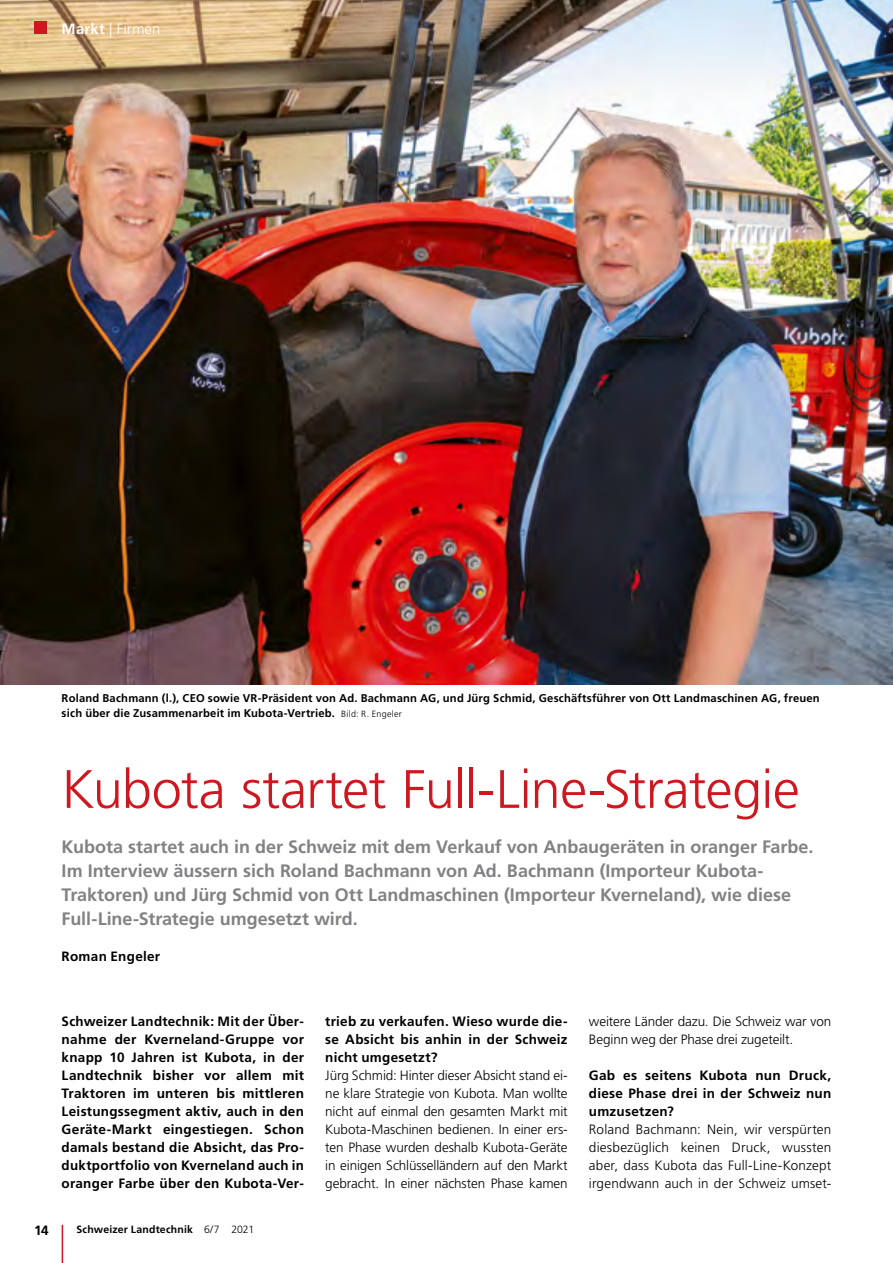
<style>
.page{position:relative;width:893px;height:1263px;background:#fff}
.page>*{position:absolute;margin:0;border:0;box-sizing:border-box;transform-origin:0 0}
.t1{font:300 54px "Frutiger LT Std";letter-spacing:-.015em;color:#ce171e}
.t2{font:700 18px/24px "Frutiger LT Std";letter-spacing:-.005em;color:#808285}
.t3{font:300 15px "Frutiger LT Std";letter-spacing:.005em;color:#fff}
.t4{font:700 13.5px/18px "Frutiger LT Std";letter-spacing:.02em;color:#000;text-align:justify}
.t5{font:300 13.5px/18px "Frutiger LT Std";letter-spacing:-.005em;color:#000;text-align:justify}
.t6{font:700 11.25px/15px "Frutiger LT Std";letter-spacing:.015em;color:#000}
.t7{font:700 10.5px "Frutiger LT Std";letter-spacing:.015em;color:#000}
.s1{font-weight:700}
.s2{font-weight:300;font-size:9px}
.s3{font-weight:300}
</style>
<div class="page">
<hr style="left:62px;top:1225px;width:1px;height:38px;background:#ce171e">
<img style="left:0;top:0;width:893px;height:684px">
<div style="left:34px;top:21px;width:13px;height:13px;background:#ce171e"></div>
<p class="t3" style="left:62px;top:20px;width:100px"><span class="s1">Markt</span> | Firmen</p>
<p class="t6" style="left:62px;top:691px;width:760px">Roland Bachmann (l.), CEO sowie VR-Präsident von Ad. Bachmann AG, und Jürg Schmid, Geschäftsführer von Ott Landmaschinen AG, freuen sich über die Zusammenarbeit im Kubota-Vertrieb. <span class="s2">Bild: R. Engeler</span></p>
<h1 class="t1" style="left:62px;top:759px;width:740px">Kubota startet Full-Line-Strategie</h1>
<p class="t2" style="left:62px;top:835px;width:753px">Kubota startet auch in der Schweiz mit dem Verkauf von Anbaugeräten in oranger Farbe.<br>Im Interview äussern sich Roland Bachmann von Ad. Bachmann (Importeur Kubota-Traktoren) und Jürg Schmid von Ott Landmaschinen (Importeur Kverneland), wie diese Full-Line-Strategie umgesetzt wird.</p>
<p class="t4" style="left:62px;top:947px;width:100px">Roman Engeler</p>
<p class="t4" style="left:62px;top:1012px;width:244px">Schweizer Landtechnik: Mit der Über&shy;nahme der Kverneland-Gruppe vor knapp 10 Jahren ist Kubota, in der Landtechnik bisher vor allem mit Traktoren im unteren bis mittleren Leistungssegment aktiv, auch in den Geräte-Markt eingestiegen. Schon damals bestand die Absicht, das Pro&shy;duktportfolio von Kverneland auch in oranger Farbe über den Kubota-Ver-</p>
<p class="t4" style="left:325px;top:1012px;width:244px">trieb zu verkaufen. Wieso wurde die&shy;se Absicht bis anhin in der Schweiz nicht umgesetzt?</p>
<p class="t5" style="left:325px;top:1067px;width:244px">Jürg Schmid: Hinter dieser Absicht stand ei&shy;ne klare Strategie von Kubota. Man wollte nicht auf einmal den gesamten Markt mit Kubota-Maschinen bedienen. In einer ers&shy;ten Phase wurden deshalb Kubota-Geräte in einigen Schlüsselländern auf den Markt gebracht. In einer nächsten Phase kamen</p>
<p class="t4" style="left:34px;top:1221px;width:16px">14</p>
<p class="t7" style="left:77px;top:1223px;width:179px">Schweizer Landtechnik <span class="s3">6/7 2021</span></p>
<p class="t5" style="left:589px;top:1012px;width:244px">weitere Länder dazu. Die Schweiz war von<br>Beginn weg der Phase drei zugeteilt.</p>
<p class="t4" style="left:589px;top:1066px;width:244px">Gab es seitens Kubota nun Druck, diese Phase drei in der Schweiz nun umzusetzen?</p>
<p class="t5" style="left:589px;top:1121px;width:244px">Roland Bachmann: Nein, wir verspürten diesbezüglich keinen Druck, wussten aber, dass Kubota das Full-Line-Konzept irgendwann auch in der Schweiz umset-</p>
</div>
